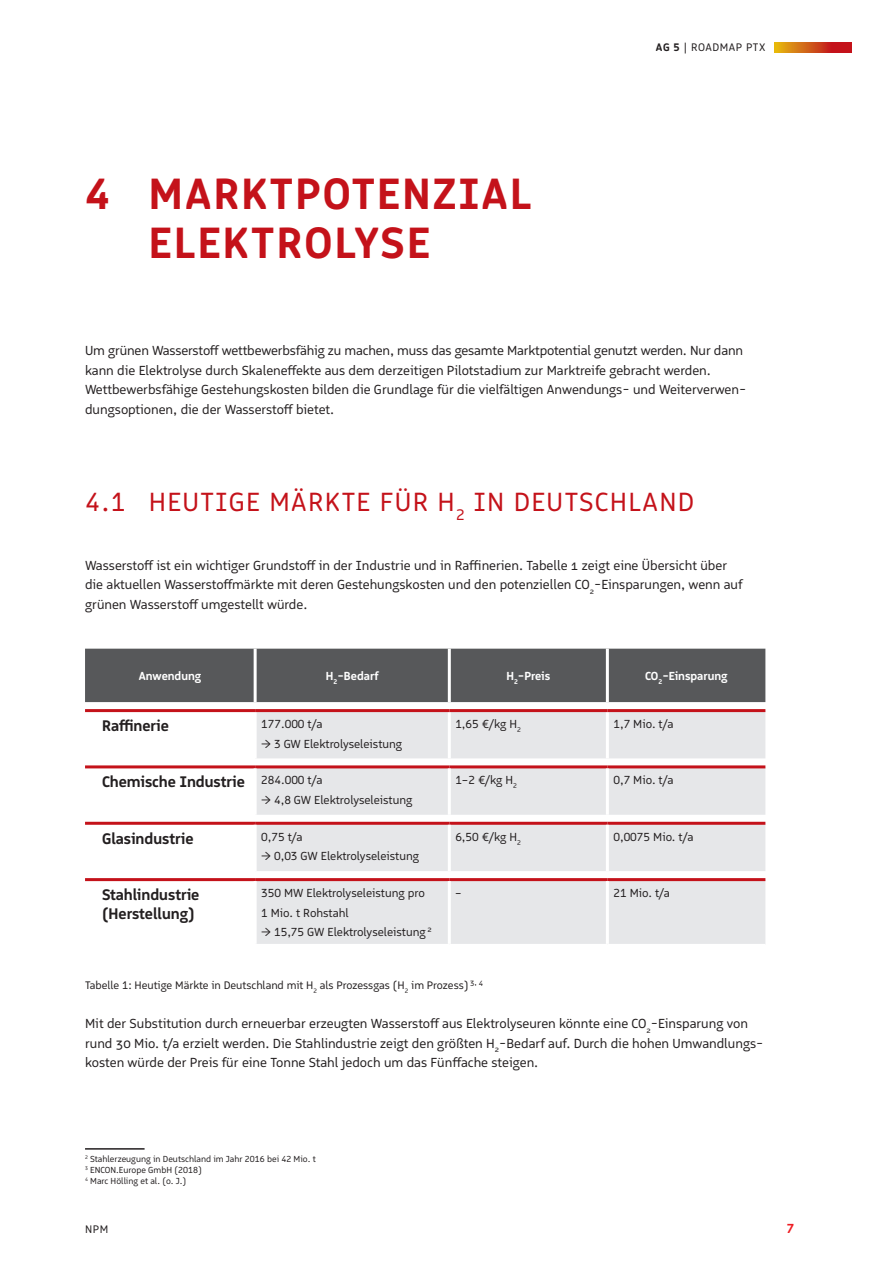
<style>
.page{position:relative;width:893px;height:1263px;background:#fff}
.page>*{position:absolute;margin:0;border:0;box-sizing:border-box;transform-origin:0 0}
.t1{font:700 45px/48.8px "Logical";letter-spacing:.05em;color:#c4121a}
.t2{font:27px "Logical";letter-spacing:.05em;color:#c4121a}
.t3{font:700 15.75px/19.5px "Logical";color:#231f20}
.t4{font:13.5px/19.5px "Logical";color:#231f20}
.t5{font:700 13.5px "Logical";color:#ee1d23}
.t6{font:12px/19.5px "Logical";color:#231f20}
.t7{font:700 12px "Logical";color:#fff}
.t8{font:11.25px "Logical";color:#231f20}
.t9{font:11.25px "Logical";letter-spacing:.05em;color:#231f20}
.t10{font:9px/10.8px "Logical";color:#231f20}
.s1{font-weight:700}
</style>
<div class="page">
<svg style="left:775px;top:43px;width:76px;height:9px"></svg>
<div style="left:85px;top:649px;width:680px;height:53px;background:#57585a"></div>
<svg style="left:255px;top:712px;width:510px;height:232px;background:#e8e8ea"></svg>
<hr style="left:85px;top:765px;width:170px;height:3px;background:#c4121a">
<hr style="left:255px;top:765px;width:194px;height:3px;background:#c4121a">
<hr style="left:449px;top:765px;width:158px;height:3px;background:#c4121a">
<hr style="left:607px;top:765px;width:158px;height:3px;background:#c4121a">
<hr style="left:85px;top:822px;width:170px;height:3px;background:#c4121a">
<hr style="left:255px;top:822px;width:194px;height:3px;background:#c4121a">
<hr style="left:449px;top:822px;width:158px;height:3px;background:#c4121a">
<hr style="left:607px;top:822px;width:158px;height:3px;background:#c4121a">
<hr style="left:85px;top:878px;width:170px;height:3px;background:#c4121a">
<hr style="left:255px;top:878px;width:194px;height:3px;background:#c4121a">
<hr style="left:449px;top:878px;width:158px;height:3px;background:#c4121a">
<hr style="left:607px;top:878px;width:158px;height:3px;background:#c4121a">
<hr style="left:254px;top:649px;width:3px;height:53px;background:#fff">
<hr style="left:448px;top:649px;width:3px;height:53px;background:#fff">
<hr style="left:606px;top:649px;width:3px;height:53px;background:#fff">
<hr style="left:254px;top:712px;width:3px;height:46px;background:#fff">
<hr style="left:448px;top:712px;width:3px;height:46px;background:#fff">
<hr style="left:606px;top:712px;width:3px;height:46px;background:#fff">
<hr style="left:254px;top:768px;width:3px;height:47px;background:#fff">
<hr style="left:448px;top:768px;width:3px;height:47px;background:#fff">
<hr style="left:606px;top:768px;width:3px;height:47px;background:#fff">
<hr style="left:254px;top:825px;width:3px;height:46px;background:#fff">
<hr style="left:448px;top:825px;width:3px;height:46px;background:#fff">
<hr style="left:606px;top:825px;width:3px;height:46px;background:#fff">
<hr style="left:254px;top:881px;width:3px;height:63px;background:#fff">
<hr style="left:448px;top:881px;width:3px;height:63px;background:#fff">
<hr style="left:606px;top:881px;width:3px;height:63px;background:#fff">
<hr style="left:85px;top:709px;width:170px;height:3px;background:#c4121a">
<hr style="left:255px;top:709px;width:194px;height:3px;background:#c4121a">
<hr style="left:449px;top:709px;width:158px;height:3px;background:#c4121a">
<hr style="left:607px;top:709px;width:158px;height:3px;background:#c4121a">
<hr style="left:85px;top:1148px;width:60px;height:1px;background:#231f20">
<h1 class="t1" style="left:149px;top:169px;width:384px;text-indent:-64px">4 MARKTPOTENZIAL<br>ELEKTROLYSE</h1>
<p class="t9" style="left:656px;top:41px;width:111px"><span class="s1">AG 5</span> | ROADMAP PTX</p>
<p class="t4" style="left:85px;top:341px;width:663px">Um grünen Wasserstoff wettbewerbsfähig zu machen, muss das gesamte Marktpotential genutzt werden. Nur dann kann die Elektrolyse durch Skaleneffekte aus dem derzeitigen Pilotstadium zur Marktreife gebracht werden.<br>Wettbewerbsfähige Gestehungskosten bilden die Grundlage für die vielfältigen Anwendungs- und Weiterverwen&shy;dungsoptionen, die der Wasserstoff bietet.</p>
<h2 class="t2" style="left:85px;top:486px;width:611px">4.1 HEUTIGE MÄRKTE FÜR H<sub>2</sub> IN DEUTSCHLAND</h2>
<p class="t4" style="left:85px;top:555px;width:659px">Wasserstoff ist ein wichtiger Grundstoff in der Industrie und in Raffinerien. Tabelle 1 zeigt eine Übersicht über die aktuellen Wasserstoffmärkte mit deren Gestehungskosten und den potenziellen CO<sub>2</sub>-Einsparungen, wenn auf grünen Wasserstoff umgestellt würde.</p>
<p class="t7" style="left:139px;top:668px;width:64px">Anwendung</p>
<p class="t7" style="left:326px;top:668px;width:54px">H<sub>2</sub>-Bedarf</p>
<p class="t7" style="left:506px;top:668px;width:45px">H<sub>2</sub>-Preis</p>
<p class="t7" style="left:645px;top:668px;width:84px">CO<sub>2</sub>-Einsparung</p>
<p class="t3" style="left:102px;top:715px;width:68px">Raffinerie</p>
<p class="t6" style="left:261px;top:714px;width:63px">177.000 t/a</p>
<p class="t6" style="left:261px;top:734px;width:143px">→ 3 GW Elektrolyseleistung</p>
<p class="t6" style="left:455px;top:714px;width:67px">1,65 €/kg H<sub>2</sub></p>
<p class="t6" style="left:613px;top:714px;width:62px">1,7 Mio. t/a</p>
<p class="t3" style="left:102px;top:772px;width:222px">Chemische Industrie <sup>284.000</sup> <sup>t/a</sup></p>
<p class="t6" style="left:261px;top:790px;width:153px">→ 4,8 GW Elektrolyseleistung</p>
<p class="t6" style="left:455px;top:770px;width:63px">1–2 €/kg H<sub>2</sub></p>
<p class="t6" style="left:613px;top:770px;width:62px">0,7 Mio. t/a</p>
<p class="t3" style="left:102px;top:828px;width:93px">Glasindustrie</p>
<p class="t6" style="left:261px;top:827px;width:43px">0,75 t/a</p>
<p class="t6" style="left:261px;top:846px;width:160px">→ 0,03 GW Elektrolyseleistung</p>
<p class="t6" style="left:455px;top:827px;width:67px">6,50 €/kg H<sub>2</sub></p>
<p class="t6" style="left:613px;top:827px;width:82px">0,0075 Mio. t/a</p>
<p class="t3" style="left:102px;top:884px;width:99px">Stahlindustrie (Herstellung)</p>
<p class="t6" style="left:261px;top:883px;width:165px">350 MW Elektrolyseleistung pro<br>1 Mio. t Rohstahl</p>
<p class="t6" style="left:261px;top:922px;width:172px">→ 15,75 GW Elektrolyseleistung <sup>2</sup></p>
<p class="t6" style="left:455px;top:883px;width:8px">–</p>
<p class="t6" style="left:613px;top:883px;width:58px">21 Mio. t/a</p>
<p class="t8" style="left:85px;top:978px;width:400px">Tabelle 1: Heutige Märkte in Deutschland mit H<sub>2</sub> als Prozessgas (H<sub>2</sub> im Prozess) <sup>3,</sup> <sup>4</sup></p>
<p class="t4" style="left:85px;top:1014px;width:680px">Mit der Substitution durch erneuerbar erzeugten Wasserstoff aus Elektrolyseuren könnte eine CO<sub>2</sub>-Einsparung von rund 30 Mio. t/a erzielt werden. Die Stahlindustrie zeigt den größten H<sub>2</sub>-Bedarf auf. Durch die hohen Umwandlungs&shy;kosten würde der Preis für eine Tonne Stahl jedoch um das Fünffache steigen.</p>
<p class="t10" style="left:85px;top:1154px;width:232px"><sup>2</sup> Stahlerzeugung in Deutschland im Jahr 2016 bei 42 Mio. t<br><sup>3</sup> ENCON.Europe GmbH (2018)<br><sup>4</sup> Marc Hölling et al. (o. J.)</p>
<p class="t8" style="left:85px;top:1222px;width:25px">NPM</p>
<p class="t5" style="left:787px;top:1220px;width:9px">7</p>
</div>
